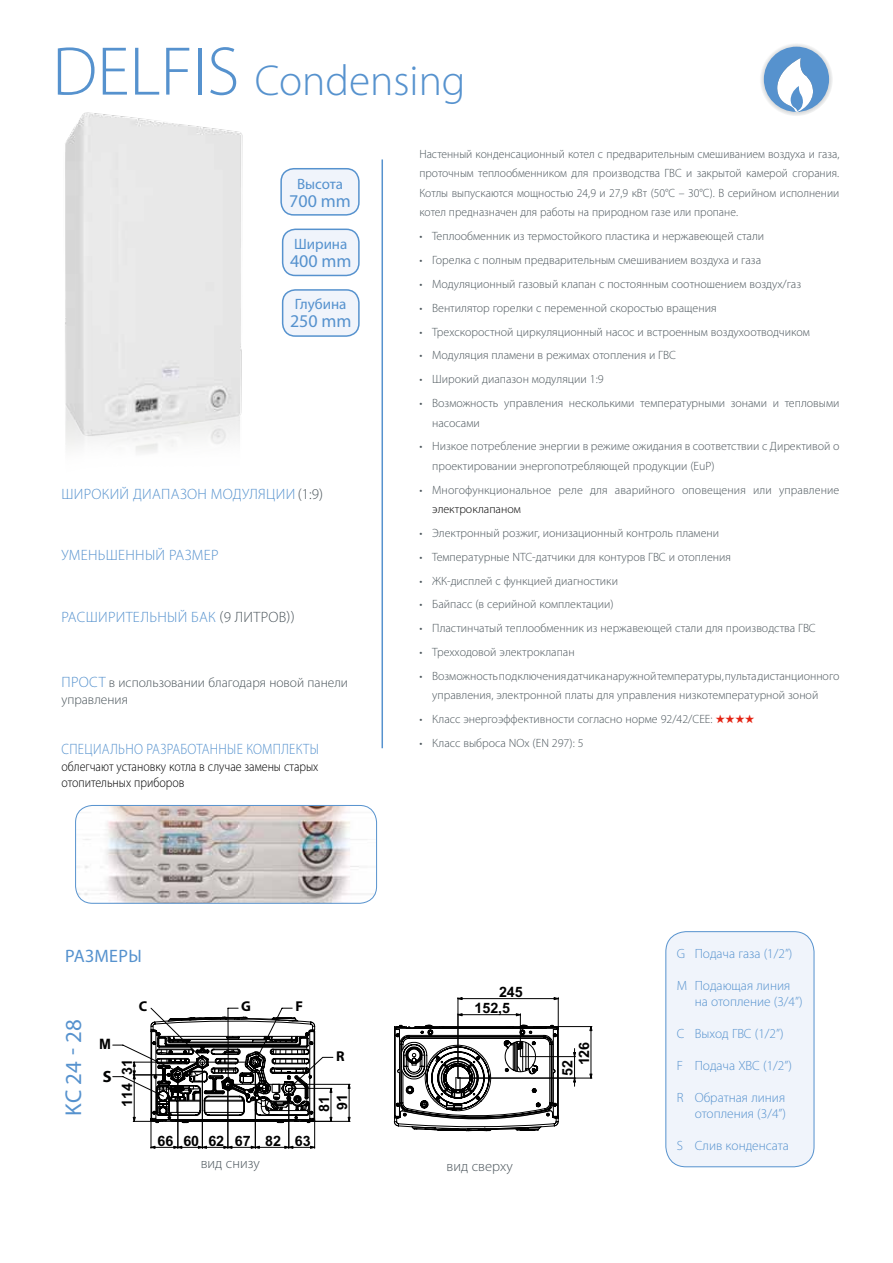
<style>
.page{position:relative;width:893px;height:1263px;background:#fff}
.page>*{position:absolute;margin:0;border:0;box-sizing:border-box;transform-origin:0 0}
.t1{font:300 43.35px "Myriad Pro";color:#5692ce}
.t2{font:22.95px "Myriad Pro";color:#5692ce}
.t3{font:600 22.5px "Myriad Pro";color:#010202}
.t4{font:18px "Myriad Pro";color:#5692ce}
.t5{font:18px "Myriad Pro";letter-spacing:.02em;color:#5692ce}
.t6{font:300 15px "Myriad Pro";letter-spacing:.02em;color:#5692ce}
.t7{font:300 15px "Myriad Pro";letter-spacing:.02em;color:#5692ce;scale:.89 1}
.t8{font:15px "Myriad Pro";color:#5692ce}
.t9{font:300 14.55px "Myriad Pro";color:#4c565c}
.t10{font:700 14.25px/18.1px "Arial";letter-spacing:-.005em;color:#000}
.t11{font:700 14.25px "Myriad Pro";color:#000}
.t12{font:300 13.5px/16.2px "Myriad Pro";color:#000;scale:.89 1}
.t13{font:300 13.5px/16.2px "Myriad Pro";color:#4c565c}
.t14{font:300 13.35px/16px "Myriad Pro";color:#5692ce}
.t15{font:300 12px/19.5px "Myriad Pro";color:#4c565c}
.t16{font:300 12px "Myriad Pro";color:#000}
.s1{font-size:69.45px}
.s2{color:#4c565c}
.s3{font-size:15px;color:#5692ce}
.s4{color:#e42313}
</style>
<div class="page">
<div style="left:283px;top:229px;width:76px;height:46px;background:#f0f4fb;border-radius:13px"></div>
<div style="left:282px;top:229px;width:78px;height:47px;border:2px solid #5692ce;border-radius:13px"></div>
<div style="left:281px;top:169px;width:78px;height:46px;background:#f0f4fb;border-radius:13px"></div>
<div style="left:280px;top:168px;width:80px;height:48px;border:2px solid #5692ce;border-radius:13px"></div>
<div style="left:283px;top:290px;width:76px;height:46px;background:#f0f4fb;border-radius:13px"></div>
<div style="left:282px;top:289px;width:78px;height:48px;border:2px solid #5692ce;border-radius:13px"></div>
<img style="left:76px;top:805px;width:300px;height:98px">
<div style="left:75px;top:805px;width:302px;height:98px;border:1px solid #5692ce;border-radius:17px"></div>
<div style="left:666px;top:932px;width:148px;height:235px;background:#f0f4fb;border-radius:20px"></div>
<div style="left:665px;top:931px;width:149px;height:236px;border:1px solid #5692ce;border-radius:20px"></div>
<hr style="left:381px;top:159px;width:2px;height:589px;background:#5692ce">
<svg style="left:759px;top:43px;width:74px;height:73px"></svg>
<svg style="left:764px;top:47px;width:65px;height:65px"></svg>
<hr style="left:520px;top:1056px;width:55px;height:1px;background:#000">
<hr style="left:534px;top:1026px;width:58px;height:1px;background:#000">
<hr style="left:591px;top:1026px;width:1px;height:52px;background:#000">
<hr style="left:458px;top:1078px;width:134px;height:1px;background:#000">
<hr style="left:558px;top:997px;width:1px;height:31px;background:#000">
<hr style="left:458px;top:997px;width:1px;height:81px;background:#000">
<hr style="left:458px;top:998px;width:100px;height:1px;background:#000">
<svg style="left:112px;top:1007px;width:447px;height:142px"></svg>
<svg style="left:589px;top:1073px;width:4px;height:6px"></svg>
<svg style="left:589px;top:1026px;width:4px;height:5px"></svg>
<svg style="left:573px;top:1048px;width:3px;height:38px"></svg>
<svg style="left:457px;top:997px;width:6px;height:3px"></svg>
<img style="left:65px;top:112px;width:178px;height:341px">
<h1 class="t1" style="left:52px;top:56px;width:415px"><span class="s1">DELFIS</span> Condensing</h1>
<p class="t8" style="left:297px;top:176px;width:48px">Высота</p>
<h3 class="t4" style="left:289px;top:191px;width:63px">700 mm</h3>
<p class="t8" style="left:294px;top:235px;width:55px">Ширина</p>
<h3 class="t4" style="left:290px;top:251px;width:63px">400 mm</h3>
<p class="t8" style="left:295px;top:296px;width:53px">Глубина</p>
<h3 class="t4" style="left:290px;top:311px;width:63px">250 mm</h3>
<p class="t6" style="left:62px;top:486px;width:263px">ШИРОКИЙ ДИАПАЗОН МОДУЛЯЦИИ <span class="s2">(1:9)</span></p>
<p class="t6" style="left:62px;top:547px;width:159px">УМЕНЬШЕННЫЙ РАЗМЕР</p>
<p class="t6" style="left:62px;top:608px;width:235px">РАСШИРИТЕЛЬНЫЙ БАК <span class="s2">(9 ЛИТРОВ))</span></p>
<p class="t13" style="left:61px;top:675px;width:288px"><span class="s3">ПРОСТ</span> в использовании благодаря новой панели управления</p>
<p class="t7" style="left:62px;top:741px;width:19px">Специальноразработанныекомплекты</p>
<p class="t12" style="left:61px;top:758px;width:290px">облегчают установку котла в случае замены старых отопительных приборов</p>
<h3 class="t5" style="left:65px;top:946px;width:78px">РАЗМЕРЫ</h3>
<h2 class="t2" style="left:61px;top:1116px;width:98px;rotate:-90deg">kc 24 - 28</h2>
<p class="t11" style="left:139px;top:997px;width:10px">C</p>
<p class="t11" style="left:241px;top:997px;width:11px">G</p>
<p class="t11" style="left:295px;top:997px;width:9px">F</p>
<p class="t10" style="left:99px;top:1035px;width:13px">M</p>
<h3 class="t3" style="left:103px;top:1060px;width:11px">s</h3>
<p class="t10" style="left:119px;top:1107px;width:49px;rotate:-90deg">114 31</p>
<p class="t11" style="left:336px;top:1046px;width:10px">R</p>
<p class="t10" style="left:315px;top:1111px;width:19px;rotate:-90deg">81<br>91</p>
<p class="t10" style="left:158px;top:1132px;width:155px">66 60 62 67 82 63</p>
<p class="t15" style="left:419px;top:144px;width:422px;text-align:justify">Настенный конденсационный котел с предварительным смешиванием воздуха и газа, проточным теплообменником для производства ГВС и закрытой камерой сгорания.<br>Котлы выпускаются мощностью 24,9 и 27,9 кВт (50°C – 30°C). В серийном исполнении котел предназначен для работы на природном газе или пропане.</p>
<p class="t15" style="left:419px;top:227px;width:346px">• Теплообменник из термостойкого пластика и нержавеющей стали</p>
<p class="t15" style="left:419px;top:251px;width:343px">• Горелка с полным предварительным смешиванием воздуха и газа</p>
<p class="t15" style="left:419px;top:274px;width:383px">• Модуляционный газовый клапан с постоянным соотношением воздух/газ</p>
<p class="t15" style="left:419px;top:298px;width:299px">• Вентилятор горелки с переменной скоростью вращения</p>
<p class="t15" style="left:419px;top:322px;width:392px">• Трехскоростной циркуляционный насос и встроенным воздухоотводчиком</p>
<p class="t15" style="left:419px;top:346px;width:258px">• Модуляция пламени в режимах отопления и ГВС</p>
<p class="t15" style="left:419px;top:370px;width:186px">• Широкий диапазон модуляции 1:9</p>
<p class="t15" style="left:432px;top:393px;width:409px;text-indent:-13px">• Возможность управления несколькими температурными зонами и тепловыми насосами</p>
<p class="t15" style="left:432px;top:437px;width:409px;text-indent:-13px">• Низкое потребление энергии в режиме ожидания в соответствии с Директивой о проектировании энергопотребляющей продукции (EuP)</p>
<p class="t15" style="left:419px;top:480px;width:422px">• Многофункциональное реле для аварийного оповещения или управление</p>
<p class="t16" style="left:432px;top:503px;width:90px">электроклапаном</p>
<p class="t15" style="left:419px;top:523px;width:301px">• Электронный розжиг, ионизационный контроль пламени</p>
<p class="t15" style="left:419px;top:547px;width:313px">• Температурные NTC-датчики для контуров ГВС и отопления</p>
<p class="t15" style="left:419px;top:571px;width:200px">• ЖК-дисплей с функцией диагностики</p>
<p class="t15" style="left:419px;top:595px;width:196px">• Байпасс (в серийной комплектации)</p>
<p class="t15" style="left:419px;top:619px;width:398px">• Пластинчатый теплообменник из нержавеющей стали для производства ГВС</p>
<p class="t15" style="left:419px;top:642px;width:157px">• Трехходовой электроклапан</p>
<p class="t15" style="left:432px;top:666px;width:409px;text-indent:-13px">• Возможностьподключениядатчиканаружнойтемпературы,пультадистанционного управления, электронной платы для управления низкотемпературной зоной</p>
<p class="t15" style="left:419px;top:710px;width:337px">• Класс энергоэффективности согласно норме 92/42/CEE: <span class="s4">★★★★</span></p>
<p class="t15" style="left:419px;top:734px;width:166px">• Класс выброса NOx (EN 297): 5</p>
<p class="t10" style="left:499px;top:983px;width:25px">245</p>
<p class="t10" style="left:475px;top:999px;width:37px">152,5</p>
<p class="t10" style="left:575px;top:1065px;width:25px;rotate:-90deg">126</p>
<p class="t10" style="left:559px;top:1076px;width:17px;rotate:-90deg">52</p>
<p class="t14" style="left:677px;top:945px;width:117px">G Подача газа (1/2”)</p>
<p class="t14" style="left:695px;top:977px;width:109px;text-indent:-18px">M Подающая линия на отопление (3/4”)</p>
<p class="t14" style="left:677px;top:1026px;width:108px">C Выход ГВС (1/2”)</p>
<p class="t14" style="left:677px;top:1058px;width:117px">F Подача ХВС (1/2”)</p>
<p class="t14" style="left:677px;top:1090px;width:111px;text-align:right">R Обратная линия отопления (3/4”)</p>
<p class="t14" style="left:677px;top:1138px;width:114px">S Слив конденсата</p>
<p class="t9" style="left:201px;top:1155px;width:60px">вид снизу</p>
<p class="t9" style="left:447px;top:1158px;width:68px">вид сверху</p>
</div>
